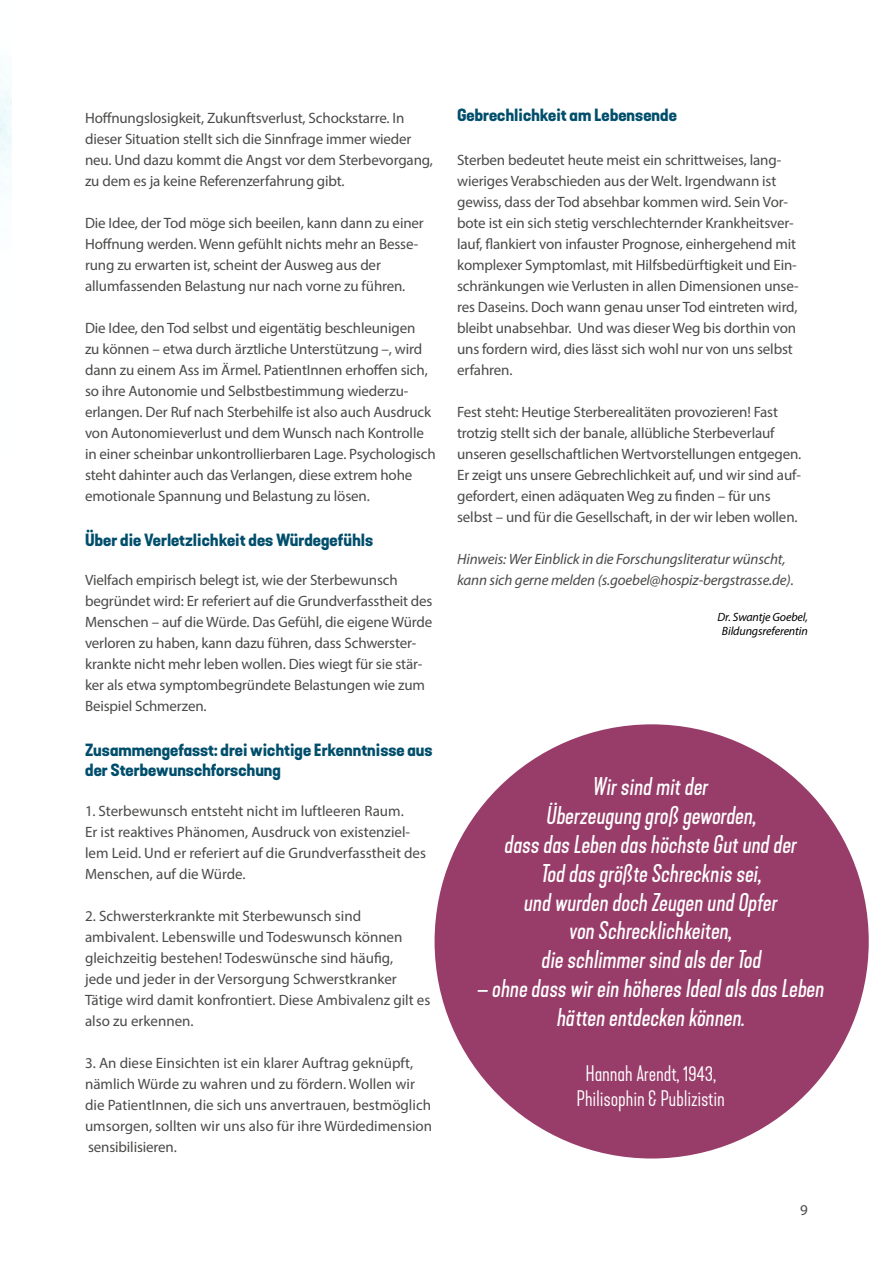
<style>
.page{position:relative;width:893px;height:1263px;background:#fff}
.page>*{position:absolute;margin:0;border:0;box-sizing:border-box;transform-origin:0 0}
.t1{font:italic 24px/28.8px "Kapra Neue Pro";letter-spacing:-.01em;color:#fff;text-align:center}
.t2{font:300 21px/25.2px "Kapra Neue Pro";letter-spacing:-.01em;color:#fff;text-align:center}
.t3{font:16.5px/19.8px "Kapra Neue Pro Bold Exp";color:#004e6c}
.t4{font:15px/21px "Myriad Pro";letter-spacing:-.01em;color:#4a4a49}
.t5{font:italic 15px/21px "Myriad Pro";letter-spacing:-.01em;color:#4a4a49}
.t6{font:italic 12px/14.4px "Myriad Pro";letter-spacing:-.01em;color:#000;text-align:center}
</style>
<div class="page">
<div style="left:435px;top:724px;width:434px;height:434px;background:#983d69;border-radius:50%"></div>
<p class="t4" style="left:85px;top:107px;width:349px">Hoffnungslosigkeit, Zukunftsverlust, Schockstarre. In dieser Situation stellt sich die Sinnfrage immer wieder neu. Und dazu kommt die Angst vor dem Sterbevorgang, zu dem es ja keine Referenzerfahrung gibt.</p>
<p class="t4" style="left:85px;top:212px;width:340px">Die Idee, der Tod möge sich beeilen, kann dann zu einer Hoffnung werden. Wenn gefühlt nichts mehr an Besse&shy;rung zu erwarten ist, scheint der Ausweg aus der allumfassenden Belastung nur nach vorne zu führen.</p>
<p class="t4" style="left:85px;top:317px;width:352px">Die Idee, den Tod selbst und eigentätig beschleunigen<br>zu können – etwa durch ärztliche Unterstützung –, wird dann zu einem Ass im Ärmel. PatientInnen erhoffen sich, so ihre Autonomie und Selbstbestimmung wiederzu&shy;erlangen. Der Ruf nach Sterbehilfe ist also auch Ausdruck von Autonomieverlust und dem Wunsch nach Kontrolle in einer scheinbar unkontrollierbaren Lage. Psychologisch steht dahinter auch das Verlangen, diese extrem hohe emotionale Spannung und Belastung zu lösen.</p>
<p class="t3" style="left:85px;top:531px;width:290px">Über die Verletzlichkeit des Würdegefühls</p>
<p class="t4" style="left:85px;top:569px;width:349px">Vielfach empirisch belegt ist, wie der Sterbewunsch begründet wird: Er referiert auf die Grundverfasstheit des Menschen – auf die Würde. Das Gefühl, die eigene Würde verloren zu haben, kann dazu führen, dass Schwerster&shy;krankte nicht mehr leben wollen. Dies wiegt für sie stär&shy;ker als etwa symptombegründete Belastungen wie zum Beispiel Schmerzen.</p>
<p class="t3" style="left:85px;top:741px;width:349px">Zusammengefasst: drei wichtige Erkenntnisse aus der Sterbewunschforschung</p>
<p class="t4" style="left:85px;top:800px;width:343px">1. Sterbewunsch entsteht nicht im luftleeren Raum.<br>Er ist reaktives Phänomen, Ausdruck von existenziel&shy;lem Leid. Und er referiert auf die Grundverfasstheit des Menschen, auf die Würde.</p>
<p class="t4" style="left:85px;top:905px;width:347px">2. Schwersterkrankte mit Sterbewunsch sind ambivalent. Lebenswille und Todeswunsch können gleichzeitig bestehen! Todeswünsche sind häufig,<br>jede und jeder in der Versorgung Schwerstkranker Tätige wird damit konfrontiert. Diese Ambivalenz gilt es also zu erkennen.</p>
<p class="t4" style="left:85px;top:1052px;width:349px">3. An diese Einsichten ist ein klarer Auftrag geknüpft, nämlich Würde zu wahren und zu fördern. Wollen wir die PatientInnen, die sich uns anvertrauen, bestmöglich umsorgen, sollten wir uns also für ihre Würdedimension sensibilisieren.</p>
<p class="t3" style="left:457px;top:106px;width:221px">Gebrechlichkeit am Lebensende</p>
<p class="t4" style="left:457px;top:149px;width:343px">Sterben bedeutet heute meist ein schrittweises, lang&shy;wieriges Verabschieden aus der Welt. Irgendwann ist gewiss, dass der Tod absehbar kommen wird. Sein Vor&shy;bote ist ein sich stetig verschlechternder Krankheitsver&shy;lauf, flankiert von infauster Prognose, einhergehend mit komplexer Symptomlast, mit Hilfsbedürftigkeit und Ein&shy;schränkungen wie Verlusten in allen Dimensionen unse&shy;res Daseins. Doch wann genau unser Tod eintreten wird, bleibt unabsehbar. Und was dieser Weg bis dorthin von uns fordern wird, dies lässt sich wohl nur von uns selbst erfahren.</p>
<p class="t4" style="left:457px;top:401px;width:346px">Fest steht: Heutige Sterberealitäten provozieren! Fast trotzig stellt sich der banale, allübliche Sterbeverlauf unseren gesellschaftlichen Wertvorstellungen entgegen.<br>Er zeigt uns unsere Gebrechlichkeit auf, und wir sind auf&shy;gefordert, einen adäquaten Weg zu finden – für uns selbst – und für die Gesellschaft, in der wir leben wollen.</p>
<p class="t5" style="left:457px;top:548px;width:338px">Hinweis: Wer Einblick in die Forschungsliteratur wünscht, kann sich gerne melden (s.goebel@hospiz-bergstrasse.de).</p>
<p class="t6" style="left:717px;top:609px;width:92px">Dr. Swantje Goebel,<br>Bildungsreferentin</p>
<h1 class="t1" style="left:504px;top:773px;width:294px">Wir sind mit der<br>Überzeugung groß geworden‚<br>dass das Leben das höchste Gut und der<br>Tod das größte Schrecknis sei,<br>und wurden doch Zeugen und Opfer<br>von Schrecklichkeiten,<br>die schlimmer sind als der Tod</h1>
<h1 class="t1" style="left:477px;top:974px;width:349px">– ohne dass wir ein höheres Ideal als das Leben hätten entdecken können.</h1>
<h2 class="t2" style="left:577px;top:1061px;width:150px">Hannah Arendt, 1943,<br>Philisophin &amp; Publizistin</h2>
<p class="t4" style="left:800px;top:1199px;width:9px">9</p>
</div>
